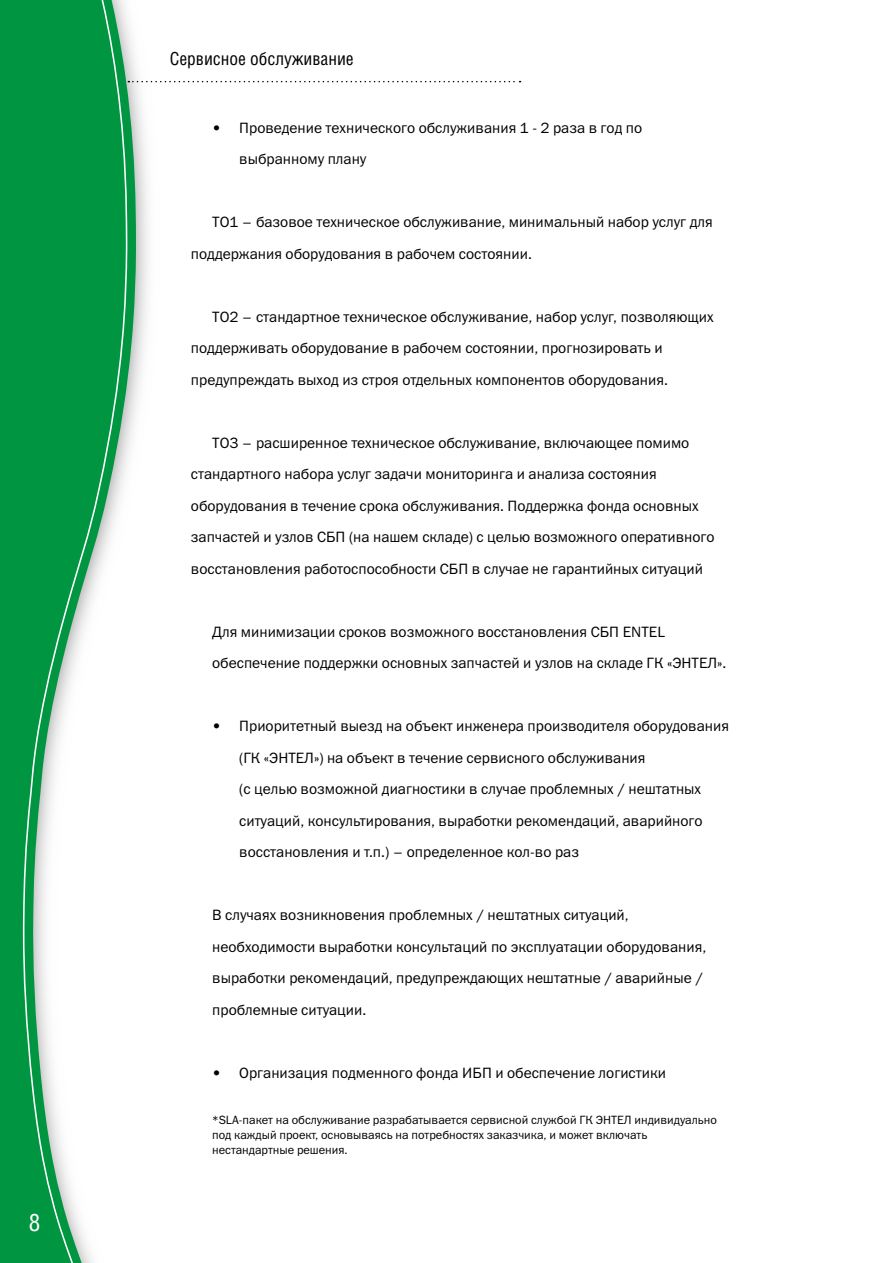
<style>
.page{position:relative;width:893px;height:1263px;background:#fff}
.page>*{position:absolute;margin:0;border:0;box-sizing:border-box;transform-origin:0 0}
.t1{font:24px "Helios Cond C";color:#fff}
.t2{font:18px "Helios Cond C";color:#000}
.t3{font:15px/31.5px "Franklin Gothic Book C";color:#000}
.t4{font:12px/15px "Franklin Gothic Book C";color:#000}
</style>
<div class="page">
<svg style="left:0;top:0;width:136px;height:1263px;fill:#009641"></svg>
<svg style="left:23px;top:0;width:104px;height:1263px;fill:#009641"></svg>
<svg style="left:128px;top:81px;width:393px;height:1px"></svg>
<h1 class="t1" style="left:29px;top:1208px;width:13px">8</h1>
<p class="t2" style="left:170px;top:48px;width:186px">Сервисное обслуживание</p>
<p class="t3" style="left:239px;top:112px;width:405px;text-indent:-27px">• Проведение технического обслуживания 1 - 2 раза в год по выбранному плану</p>
<p class="t3" style="left:191px;top:206px;width:523px;text-indent:21px">TO1 – базовое техническое обслуживание, минимальный набор услуг для поддержания оборудования в рабочем состоянии.</p>
<p class="t3" style="left:191px;top:301px;width:524px;text-indent:21px">ТО2 – стандартное техническое обслуживание, набор услуг, позволяющих поддерживать оборудование в рабочем состоянии, прогнозировать и предупреждать выход из строя отдельных компонентов оборудования.</p>
<p class="t3" style="left:191px;top:427px;width:525px;text-indent:21px">ТО3 – расширенное техническое обслуживание, включающее помимо стандартного набора услуг задачи мониторинга и анализа состояния оборудования в течение срока обслуживания. Поддержка фонда основных запчастей и узлов СБП (на нашем складе) с целью возможного оперативного восстановления работоспособности СБП в случае не гарантийных ситуаций</p>
<p class="t3" style="left:212px;top:616px;width:516px">Для минимизации сроков возможного восстановления СБП ENTEL обеспечение поддержки основных запчастей и узлов на складе ГК «ЭНТЕЛ».</p>
<p class="t3" style="left:239px;top:710px;width:491px;text-indent:-27px">• Приоритетный выезд на объект инженера производителя оборудования (ГК «ЭНТЕЛ») на объект в течение сервисного обслуживания<br>(с целью возможной диагностики в случае проблемных / нештатных ситуаций, консультирования, выработки рекомендаций, аварийного восстановления и т.п.) – определенное кол-во раз</p>
<p class="t3" style="left:212px;top:899px;width:495px">В случаях возникновения проблемных / нештатных ситуаций, необходимости выработки консультаций по эксплуатации оборудования, выработки рекомендаций, предупреждающих нештатные / аварийные / проблемные ситуации.</p>
<p class="t3" style="left:212px;top:1057px;width:455px">• Организация подменного фонда ИБП и обеспечение логистики</p>
<p class="t4" style="left:212px;top:1112px;width:506px">*SLA-пакет на обслуживание разрабатывается сервисной службой ГК ЭНТЕЛ индивидуально под каждый проект, основываясь на потребностях заказчика, и может включать нестандартные решения.</p>
</div>
